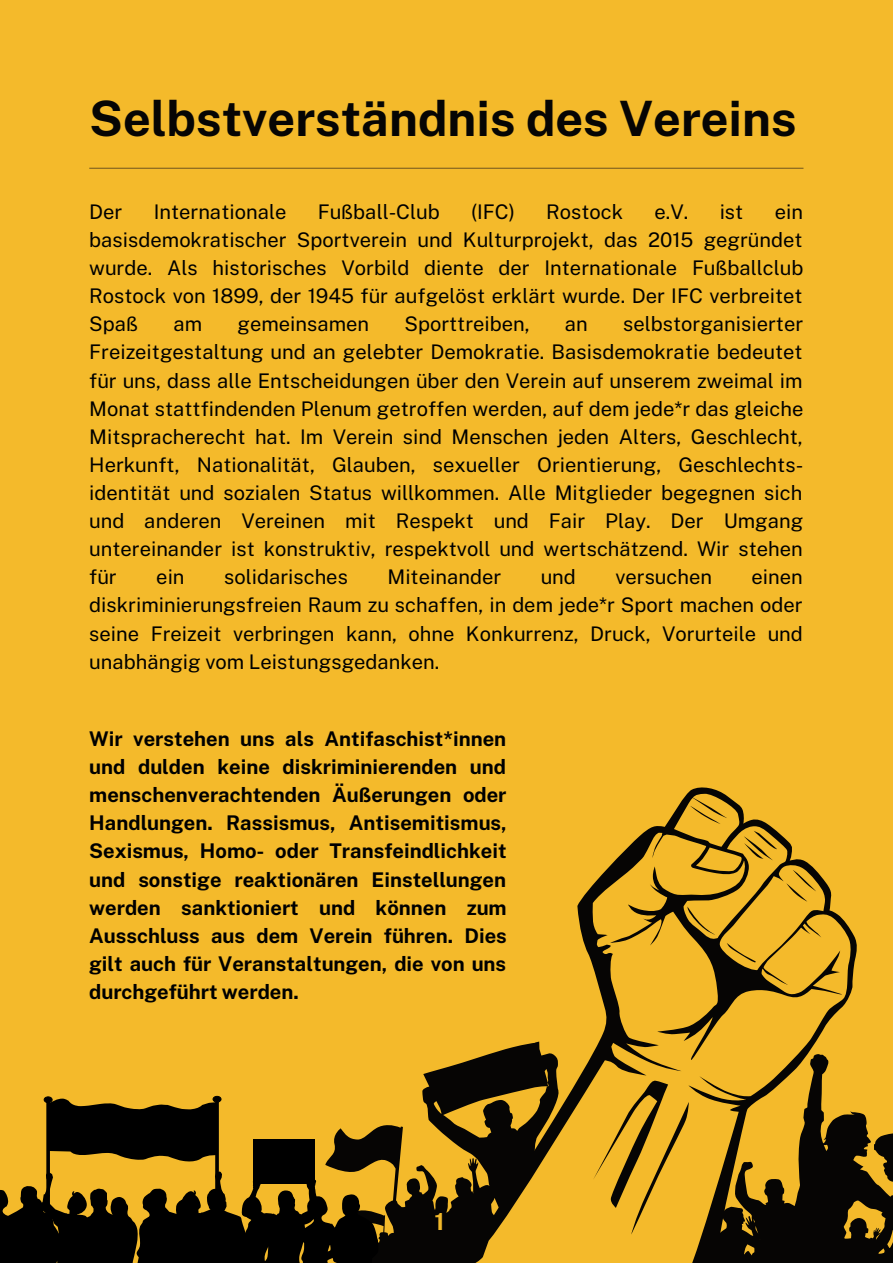
<style>
.page{position:relative;width:893px;height:1264px;background:#fff}
.page>*{position:absolute;margin:0;border:0;box-sizing:border-box;transform-origin:0 0}
.t1{font:700 48.75px "Public Sans";color:#060504}
.t2{font:700 23.55px "Public Sans";color:#f2b92a}
.t3{font:700 20.25px/28px "Public Sans";color:#000;text-align:justify}
.t4{font:20.1px/28px "Public Sans";color:#000;text-align:justify}
</style>
<div class="page">
<div style="left:0;top:0;width:892px;height:1262px;background:#f4ba2b"></div>
<svg style="left:559px;top:787px;width:298px;height:475px"></svg>
<svg style="left:697px;top:1053px;width:195px;height:209px"></svg>
<svg style="left:380px;top:1041px;width:179px;height:221px;fill:#060504"></svg>
<svg style="left:0;top:1096px;width:380px;height:166px"></svg>
<div style="left:253px;top:1139px;width:62px;height:44px;background:#000"></div>
<hr style="left:89px;top:168px;width:714px;height:1px;background:#7d601f">
<h1 class="t1" style="left:89px;top:90px;width:708px">Selbstverständnis des Vereins</h1>
<p class="t4" style="left:89px;top:197px;width:35px">Der</p>
<p class="t4" style="left:154px;top:197px;width:134px">Internationale</p>
<p class="t4" style="left:318px;top:197px;width:123px">Fußball-Club</p>
<p class="t4" style="left:471px;top:197px;width:45px">(IFC)</p>
<p class="t4" style="left:546px;top:197px;width:78px">Rostock</p>
<p class="t4" style="left:654px;top:197px;width:35px">e.V.</p>
<p class="t4" style="left:719px;top:197px;width:25px">ist</p>
<p class="t4" style="left:89px;top:197px;width:715px;text-indent:685px">ein basisdemokratischer Sportverein und Kulturprojekt, das 2015 gegründet wurde. Als historisches Vorbild diente der Internationale Fußballclub Rostock von 1899, der 1945 für aufgelöst erklärt wurde. Der IFC verbreitet Spaß</p>
<p class="t4" style="left:89px;top:310px;width:715px;text-indent:534px">selbstorganisierter Freizeitgestaltung und an gelebter Demokratie. Basisdemokratie bedeutet für uns, dass alle Entscheidungen über den Verein auf unserem zweimal im Monat stattfindenden Plenum getroffen werden, auf dem jede*r das gleiche Mitspracherecht hat. Im Verein sind Menschen jeden Alters, Geschlecht, Herkunft, Nationalität, Glauben, sexueller Orientierung, Geschlechts&shy;identität und sozialen Status willkommen. Alle Mitglieder begegnen sich und anderen Vereinen mit Respekt und Fair Play. Der Umgang untereinander ist konstruktiv, respektvoll und wertschätzend. Wir stehen für</p>
<p class="t4" style="left:173px;top:310px;width:30px">am</p>
<p class="t4" style="left:237px;top:310px;width:133px">gemeinsamen</p>
<p class="t4" style="left:404px;top:310px;width:127px">Sporttreiben,</p>
<p class="t4" style="left:565px;top:310px;width:25px">an</p>
<p class="t4" style="left:156px;top:563px;width:30px">ein</p>
<p class="t4" style="left:224px;top:563px;width:125px">solidarisches</p>
<p class="t4" style="left:387px;top:563px;width:115px">Miteinander</p>
<p class="t4" style="left:540px;top:563px;width:37px">und</p>
<p class="t4" style="left:615px;top:563px;width:98px">versuchen</p>
<p class="t4" style="left:89px;top:563px;width:715px;text-indent:662px">einen diskriminierungsfreien Raum zu schaffen, in dem jede*r Sport machen oder seine Freizeit verbringen kann, ohne Konkurrenz, Druck, Vorurteile und unabhängig vom Leistungsgedanken.</p>
<p class="t3" style="left:89px;top:724px;width:419px">Wir verstehen uns als Antifaschist*innen und dulden keine diskriminierenden und menschenverachtenden Äußerungen oder Handlungen. Rassismus, Antisemitismus, Sexismus, Homo- oder Transfeindlichkeit und sonstige reaktionären Einstellungen werden sanktioniert und können zum Ausschluss aus dem Verein führen. Dies gilt auch für Veranstaltungen, die von uns durchgeführt werden.</p>
<p class="t2" style="left:434px;top:1207px;width:12px">1</p>
</div>
